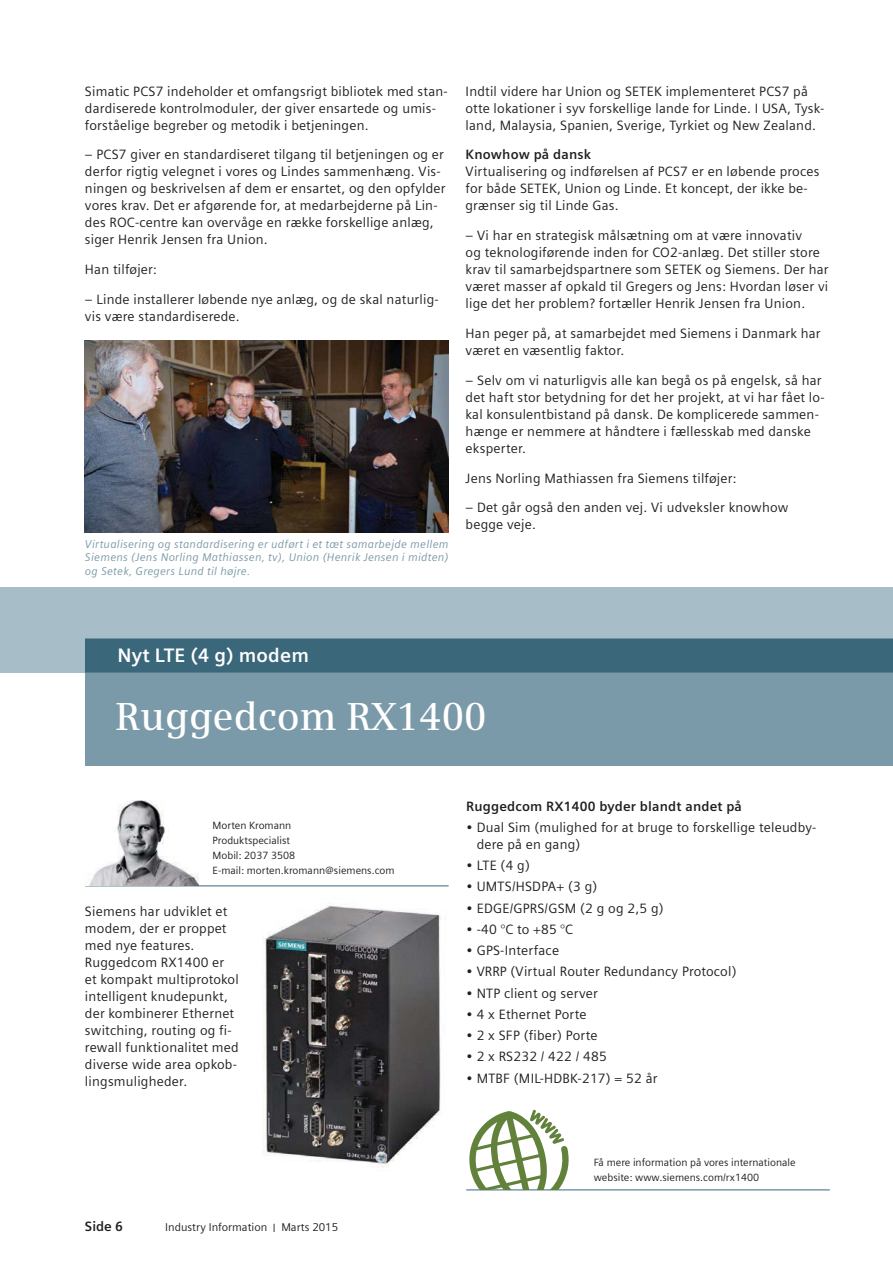
<style>
.page{position:relative;width:893px;height:1263px;background:#fff}
.page>*{position:absolute;margin:0;border:0;box-sizing:border-box;transform-origin:0 0}
.t1{font:600 39px "Siemens Serif";color:#fff}
.t2{font:700 19.5px "Siemens Sans";letter-spacing:.01em;color:#fff}
.t3{font:13.5px/17px "Siemens Sans";letter-spacing:.015em;color:#231f20}
.t4{font:700 13.5px "Siemens Sans";letter-spacing:.015em;color:#231f20}
.t5{font:italic 11.25px/13.5px "Siemens Sans";letter-spacing:.02em;color:#7b9aa9;text-align:justify}
.t6{font:11.25px "Siemens Sans";color:#231f20}
.t7{font:10.5px/15px "Siemens Sans";color:#231f20}
</style>
<div class="page">
<hr style="left:85px;top:885px;width:364px;height:2px;background:#7b9aa9">
<img style="left:89px;top:800px;width:109px;height:85px">
<hr style="left:466px;top:1189px;width:364px;height:2px;background:#7b9aa9">
<svg style="left:469px;top:1110px;width:100px;height:79px"></svg>
<div style="left:0;top:587px;width:893px;height:86px;background:#a7bdc8"></div>
<div style="left:85px;top:673px;width:808px;height:93px;background:#7b9aa9"></div>
<div style="left:85px;top:638px;width:808px;height:35px;background:#3a677a"></div>
<img style="left:262px;top:905px;width:179px;height:263px">
<img style="left:85px;top:340px;width:363px;height:193px">
<p class="t3" style="left:85px;top:84px;width:364px">Simatic PCS7 indeholder et omfangsrigt bibliotek med stan&shy;dardiserede kontrolmoduler, der giver ensartede og umis&shy;forståelige begreber og metodik i betjeningen.</p>
<p class="t3" style="left:85px;top:147px;width:362px">– PCS7 giver en standardiseret tilgang til betjeningen og er derfor rigtig velegnet i vores og Lindes sammenhæng. Vis&shy;ningen og beskrivelsen af dem er ensartet, og den opfylder vores krav. Det er afgørende for, at medarbejderne på Lin&shy;des ROC-centre kan overvåge en række forskellige anlæg, siger Henrik Jensen fra Union.</p>
<p class="t3" style="left:85px;top:262px;width:73px">Han tilføjer:</p>
<p class="t3" style="left:85px;top:292px;width:355px">– Linde installerer løbende nye anlæg, og de skal naturlig&shy;vis være standardiserede.</p>
<p class="t5" style="left:85px;top:538px;width:365px">Virtualisering og standardisering er udført i et tæt samarbejde mellem Siemens (Jens Norling Mathiassen, tv), Union (Henrik Jensen i midten) og Setek, Gregers Lund til højre.</p>
<p class="t3" style="left:466px;top:84px;width:360px">Indtil videre har Union og SETEK implementeret PCS7 på otte lokationer i syv forskellige lande for Linde. I USA, Tysk&shy;land, Malaysia, Spanien, Sverige, Tyrkiet og New Zealand.</p>
<p class="t4" style="left:466px;top:150px;width:127px">Knowhow på dansk</p>
<p class="t3" style="left:466px;top:165px;width:355px">Virtualisering og indførelsen af PCS7 er en løbende proces for både SETEK, Union og Linde. Et koncept, der ikke be&shy;grænser sig til Linde Gas.</p>
<p class="t3" style="left:466px;top:228px;width:364px">– Vi har en strategisk målsætning om at være innovativ<br>og teknologiførende inden for CO2-anlæg. Det stiller store krav til samarbejdspartnere som SETEK og Siemens. Der har været masser af opkald til Gregers og Jens: Hvordan løser vi lige det her problem? fortæller Henrik Jensen fra Union.</p>
<p class="t3" style="left:466px;top:326px;width:357px">Han peger på, at samarbejdet med Siemens i Danmark har været en væsentlig faktor.</p>
<p class="t3" style="left:466px;top:373px;width:360px">– Selv om vi naturligvis alle kan begå os på engelsk, så har det haft stor betydning for det her projekt, at vi har fået lo&shy;kal konsulentbistand på dansk. De komplicerede sammen&shy;hænge er nemmere at håndtere i fællesskab med danske eksperter.</p>
<p class="t3" style="left:466px;top:471px;width:272px">Jens Norling Mathiassen fra Siemens tilføjer:</p>
<p class="t3" style="left:466px;top:500px;width:324px">– Det går også den anden vej. Vi udveksler knowhow begge veje.</p>
<h2 class="t2" style="left:117px;top:648px;width:193px">Nyt LTE (4 g) modem</h2>
<h1 class="t1" style="left:116px;top:701px;width:373px">Ruggedcom RX1400</h1>
<p class="t7" style="left:213px;top:819px;width:184px">Morten Kromann<br>Produktspecialist<br>Mobil: 2037 3508<br>E-mail: morten.kromann@siemens.com</p>
<p class="t3" style="left:85px;top:904px;width:155px">Siemens har udviklet et modem, der er proppet med nye features.<br>Ruggedcom RX1400 er et kompakt multiprotokol intelligent knudepunkt, der kombinerer Ethernet switching, routing og fi&shy;rewall funktionalitet med diverse wide area opkob&shy;lingsmuligheder.</p>
<p class="t4" style="left:85px;top:1221px;width:40px">Side 6</p>
<p class="t6" style="left:165px;top:1223px;width:174px">Industry Information l Marts 2015</p>
<p class="t4" style="left:466px;top:801px;width:277px">Ruggedcom RX1400 byder blandt andet på</p>
<p class="t3" style="left:477px;top:820px;width:341px;text-indent:-11px">• Dual Sim (mulighed for at bruge to forskellige teleudby&shy;dere på en gang)</p>
<p class="t3" style="left:466px;top:858px;width:65px">• LTE (4 g)</p>
<p class="t3" style="left:466px;top:879px;width:133px">• UMTS/HSDPA+ (3 g)</p>
<p class="t3" style="left:466px;top:901px;width:199px">• EDGE/GPRS/GSM (2 g og 2,5 g)</p>
<p class="t3" style="left:466px;top:922px;width:109px">• -40 °C to +85 °C</p>
<p class="t3" style="left:466px;top:943px;width:94px">• GPS-Interface</p>
<p class="t3" style="left:466px;top:964px;width:272px">• VRRP (Virtual Router Redundancy Protocol)</p>
<p class="t3" style="left:466px;top:986px;width:133px">• NTP client og server</p>
<p class="t3" style="left:466px;top:1007px;width:122px">• 4 x Ethernet Porte</p>
<p class="t3" style="left:466px;top:1028px;width:133px">• 2 x SFP (fiber) Porte</p>
<p class="t3" style="left:466px;top:1050px;width:142px">• 2 x RS232 / 422 / 485</p>
<p class="t3" style="left:466px;top:1071px;width:193px">• MTBF (MIL-HDBK-217) = 52 år</p>
<p class="t7" style="left:594px;top:1155px;width:203px">Få mere information på vores internationale website: www.siemens.com/rx1400</p>
</div>
